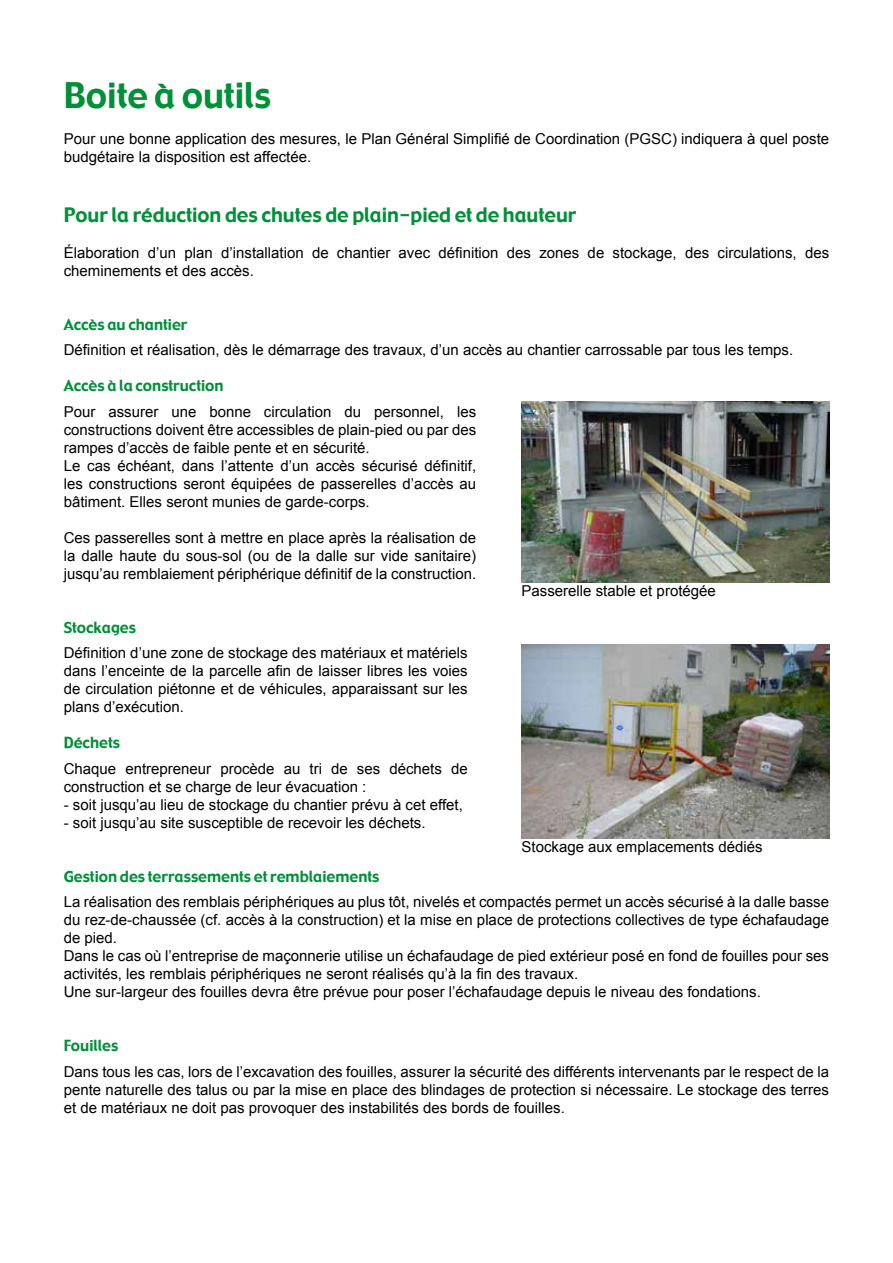
<style>
.page{position:relative;width:893px;height:1263px;background:#fff}
.page>*{position:absolute;margin:0;border:0;box-sizing:border-box;transform-origin:0 0}
.t1{font:34.5px "Gadget";color:#009037}
.t2{font:19.5px "Gadget";color:#009037}
.t3{font:15px/18px "Arial";color:#000}
.t4{font:15px "Gadget";color:#009037}
</style>
<div class="page">
<img style="left:522px;top:402px;width:307px;height:181px">
<img style="left:522px;top:644px;width:307px;height:195px">
<h1 class="t1" style="left:64px;top:73px;width:209px">Boite à outils</h1>
<p class="t3" style="left:64px;top:130px;width:767px">Pour une bonne application des mesures, le Plan Général Simplifié de Coordination (PGSC) indiquera à quel poste budgétaire la disposition est affectée.</p>
<h2 class="t2" style="left:64px;top:202px;width:514px">Pour la réduction des chutes de plain-pied et de hauteur</h2>
<p class="t3" style="left:64px;top:244px;width:767px">Élaboration d’un plan d’installation de chantier avec définition des zones de stockage, des circulations, des cheminements et des accès.</p>
<p class="t4" style="left:64px;top:315px;width:125px">Accès au chantier</p>
<p class="t3" style="left:64px;top:341px;width:731px">Définition et réalisation, dès le démarrage des travaux, d’un accès au chantier carrossable par tous les temps.</p>
<p class="t4" style="left:64px;top:376px;width:161px">Accès à la construction</p>
<p class="t3" style="left:64px;top:403px;width:414px">Pour assurer une bonne circulation du personnel, les constructions doivent être accessibles de plain-pied ou par des rampes d’accès de faible pente et en sécurité.<br>Le cas échéant, dans l’attente d’un accès sécurisé définitif, les constructions seront équipées de passerelles d’accès au bâtiment. Elles seront munies de garde-corps.</p>
<p class="t3" style="left:64px;top:529px;width:414px;text-align:justify">Ces passerelles sont à mettre en place après la réalisation de la dalle haute du sous-sol (ou de la dalle sur vide sanitaire) jusqu’au remblaiement périphérique définitif de la construction.</p>
<p class="t4" style="left:64px;top:618px;width:74px">Stockages</p>
<p class="t3" style="left:64px;top:644px;width:405px;text-align:justify">Définition d’une zone de stockage des matériaux et matériels dans l’enceinte de la parcelle afin de laisser libres les voies de circulation piétonne et de véhicules, apparaissant sur les plans d’exécution.</p>
<p class="t4" style="left:64px;top:733px;width:58px">Déchets</p>
<p class="t3" style="left:64px;top:760px;width:405px">Chaque entrepreneur procède au tri de ses déchets de construction et se charge de leur évacuation :</p>
<p class="t3" style="left:64px;top:796px;width:401px">- soit jusqu’au lieu de stockage du chantier prévu à cet effet,</p>
<p class="t3" style="left:64px;top:814px;width:363px">- soit jusqu’au site susceptible de recevoir les déchets.</p>
<p class="t4" style="left:64px;top:867px;width:317px">Gestion des terrassements et remblaiements</p>
<p class="t3" style="left:64px;top:893px;width:767px">La réalisation des remblais périphériques au plus tôt, nivelés et compactés permet un accès sécurisé à la dalle basse du rez-de-chaussée (cf. accès à la construction) et la mise en place de protections collectives de type échafaudage de pied.<br>Dans le cas où l’entreprise de maçonnerie utilise un échafaudage de pied extérieur posé en fond de fouilles pour ses activités, les remblais périphériques ne seront réalisés qu’à la fin des travaux.<br>Une sur-largeur des fouilles devra être prévue pour poser l’échafaudage depuis le niveau des fondations.</p>
<p class="t4" style="left:64px;top:1036px;width:56px">Fouilles</p>
<p class="t3" style="left:64px;top:1063px;width:767px;text-align:justify">Dans tous les cas, lors de l’excavation des fouilles, assurer la sécurité des différents intervenants par le respect de la pente naturelle des talus ou par la mise en place des blindages de protection si nécessaire. Le stockage des terres et de matériaux ne doit pas provoquer des instabilités des bords de fouilles.</p>
<p class="t3" style="left:522px;top:582px;width:196px">Passerelle stable et protégée</p>
<p class="t3" style="left:522px;top:838px;width:242px">Stockage aux emplacements dédiés</p>
</div>
